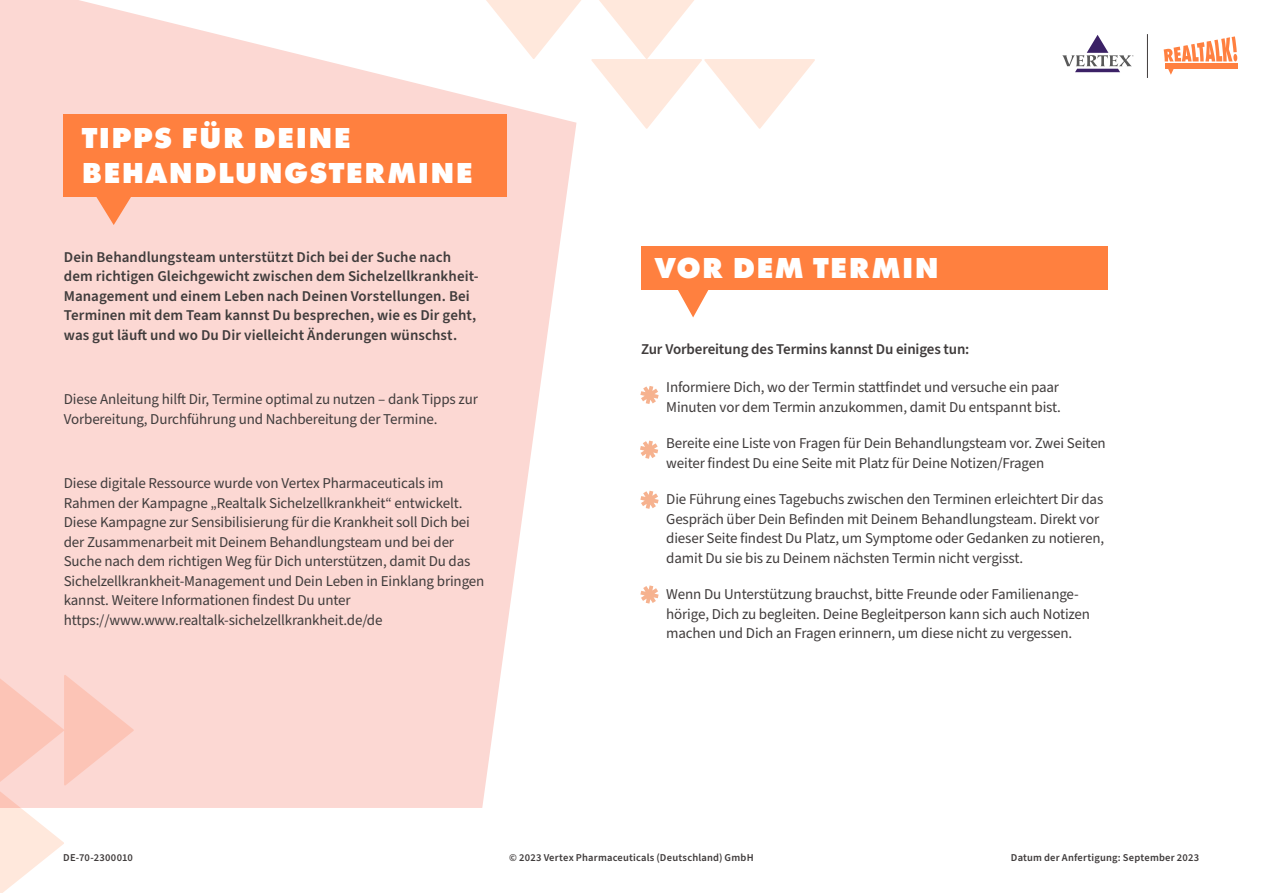
<style>
.page{position:relative;width:1263px;height:893px;background:#fff}
.page>*{position:absolute;margin:0;border:0;box-sizing:border-box;transform-origin:0 0}
.t1{font:800 30px/34.5px "Futura PT";letter-spacing:.045em;color:#fff}
.t2{font:15px/19.5px "Source Sans Pro";letter-spacing:-.01em;color:#403c3c}
.t3{font:600 15px/19.5px "Source Sans Pro";letter-spacing:.005em;color:#403c3c}
.t4{font:600 10.5px "Source Sans Pro";letter-spacing:.02em;color:#403c3c}
</style>
<div class="page">
<svg style="left:0;top:0;width:576px;height:808px;background:#fcdcd8"></svg>
<svg style="left:0;top:675px;width:134px;height:218px"></svg>
<div style="left:641px;top:246px;width:466px;height:44px;background:#ff803f"></div>
<svg style="left:678px;top:290px;width:31px;height:27px"></svg>
<svg style="left:478px;top:0;width:337px;height:129px"></svg>
<svg style="left:640px;top:585px;width:19px;height:19px"></svg>
<svg style="left:640px;top:491px;width:19px;height:18px"></svg>
<svg style="left:640px;top:441px;width:18px;height:18px"></svg>
<svg style="left:640px;top:386px;width:19px;height:18px"></svg>
<div style="left:64px;top:115px;width:443px;height:82px;background:#ff803f"></div>
<svg style="left:96px;top:197px;width:35px;height:28px"></svg>
<hr style="left:1147px;top:34px;width:1px;height:44px;background:#403c3c">
<svg style="left:1062px;top:35px;width:71px;height:37px"></svg>
<div style="left:1165px;top:64px;width:72px;height:5px;background:#ff8040"></div>
<svg style="left:1168px;top:69px;width:5px;height:6px"></svg>
<svg style="left:1163px;top:36px;width:74px;height:25px"></svg>
<h1 class="t1" style="left:82px;top:121px;width:392px">TIPPS FÜR DEINE<br>BEHANDLUNGSTERMINE</h1>
<p class="t3" style="left:64px;top:247px;width:416px">Dein Behandlungsteam unterstützt Dich bei der Suche nach dem richtigen Gleichgewicht zwischen dem Sichelzellkrankheit-Management und einem Leben nach Deinen Vorstellungen. Bei Terminen mit dem Team kannst Du besprechen, wie es Dir geht, was gut läuft und wo Du Dir vielleicht Änderungen wünschst.</p>
<p class="t2" style="left:64px;top:390px;width:416px">Diese Anleitung hilft Dir, Termine optimal zu nutzen – dank Tipps zur<br>Vorbereitung, Durchführung und Nachbereitung der Termine.</p>
<p class="t2" style="left:64px;top:474px;width:422px">Diese digitale Ressource wurde von Vertex Pharmaceuticals im Rahmen der Kampagne „Realtalk Sichelzellkrankheit“ entwickelt.<br>Diese Kampagne zur Sensibilisierung für die Krankheit soll Dich bei der Zusammenarbeit mit Deinem Behandlungsteam und bei der Suche nach dem richtigen Weg für Dich unterstützen, damit Du das Sichelzellkrankheit-Management und Dein Leben in Einklang bringen kannst. Weitere Informationen findest Du unter https://www.www.realtalk-sichelzellkrankheit.de/de</p>
<h1 class="t1" style="left:655px;top:250px;width:286px">VOR DEM TERMIN</h1>
<p class="t3" style="left:641px;top:340px;width:330px">Zur Vorbereitung des Termins kannst Du einiges tun:</p>
<p class="t2" style="left:666px;top:378px;width:396px">Informiere Dich, wo der Termin stattfindet und versuche ein paar<br>Minuten vor dem Termin anzukommen, damit Du entspannt bist.</p>
<p class="t2" style="left:666px;top:434px;width:441px">Bereite eine Liste von Fragen für Dein Behandlungsteam vor. Zwei Seiten weiter findest Du eine Seite mit Platz für Deine Notizen/Fragen</p>
<p class="t2" style="left:666px;top:490px;width:439px">Die Führung eines Tagebuchs zwischen den Terminen erleichtert Dir das Gespräch über Dein Befinden mit Deinem Behandlungsteam. Direkt vor dieser Seite findest Du Platz, um Symptome oder Gedanken zu notieren, damit Du sie bis zu Deinem nächsten Termin nicht vergisst.</p>
<p class="t2" style="left:666px;top:585px;width:425px">Wenn Du Unterstützung brauchst, bitte Freunde oder Familienange&shy;hörige, Dich zu begleiten. Deine Begleitperson kann sich auch Notizen machen und Dich an Fragen erinnern, um diese nicht zu vergessen.</p>
<p class="t4" style="left:63px;top:851px;width:71px">DE-70-2300010</p>
<p class="t4" style="left:509px;top:851px;width:246px">© 2023 Vertex Pharmaceuticals (Deutschland) GmbH</p>
<p class="t4" style="left:1011px;top:851px;width:190px">Datum der Anfertigung: September 2023</p>
</div>
